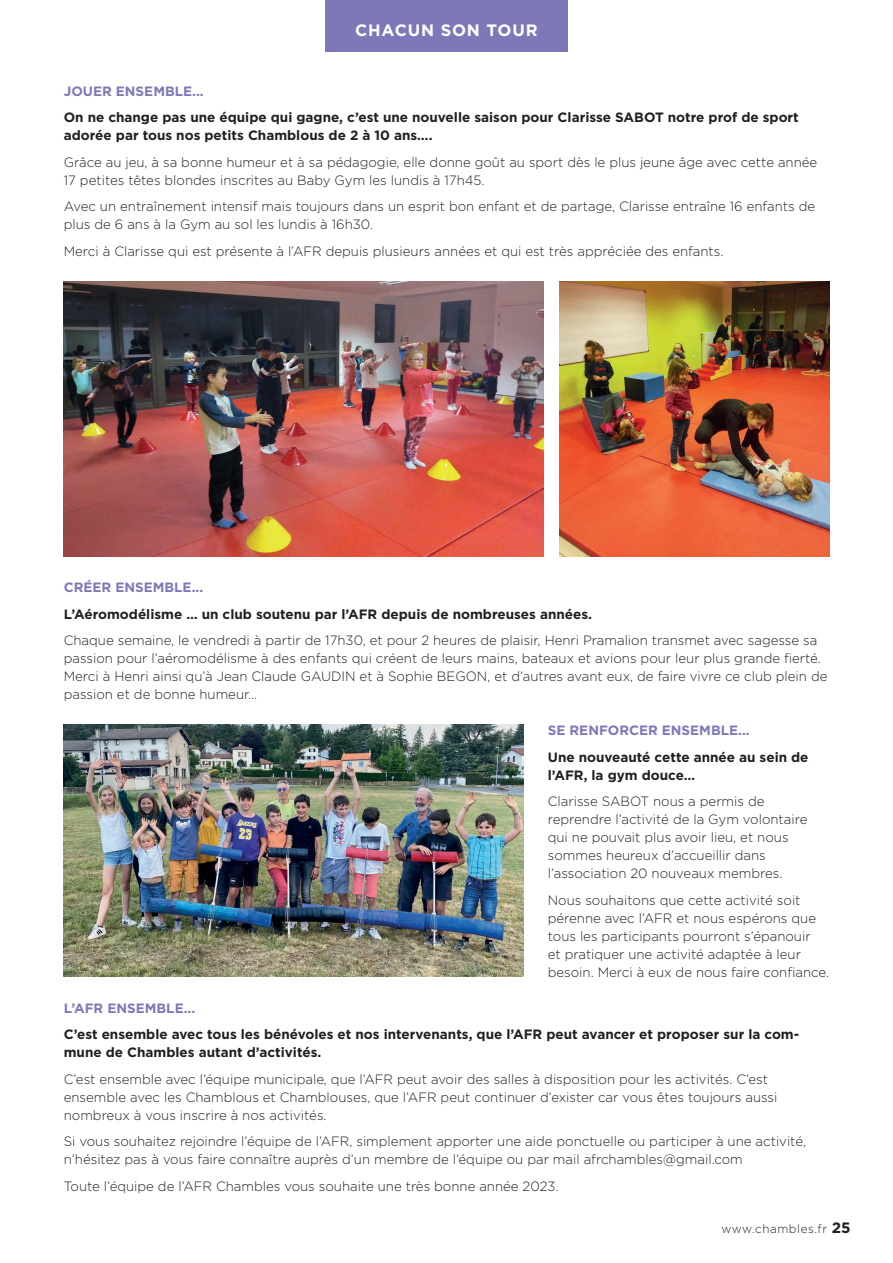
<style>
.page{position:relative;width:893px;height:1263px;background:#fff}
.page>*{position:absolute;margin:0;border:0;box-sizing:border-box;transform-origin:0 0}
.t1{font:700 16.5px "Gotham";letter-spacing:.05em;color:#fff}
.t2{font:300 13.5px/18px "Gotham";color:#231f20}
.t3{font:700 13.5px/18px "Gotham";color:#231f20}
.t4{font:700 13.5px "Gotham";color:#7d78b8}
.t5{font:300 12px "Gotham";letter-spacing:.05em;color:#231f20}
.s1{font-weight:700;font-size:15px}
</style>
<div class="page">
<div style="left:325px;top:0;width:243px;height:51px;background:#7d78b8"></div>
<img style="left:64px;top:724px;width:459px;height:253px">
<img style="left:64px;top:281px;width:480px;height:275px">
<img style="left:559px;top:281px;width:270px;height:275px">
<p class="t1" style="left:355px;top:19px;width:184px">CHACUN SON TOUR</p>
<p class="t4" style="left:64px;top:82px;width:141px">JOUER ENSEMBLE...</p>
<p class="t3" style="left:64px;top:108px;width:737px">On ne change pas une équipe qui gagne, c’est une nouvelle saison pour Clarisse SABOT notre prof de sport adorée par tous nos petits Chamblous de 2 à 10 ans….</p>
<p class="t2" style="left:64px;top:153px;width:755px">Grâce au jeu, à sa bonne humeur et à sa pédagogie, elle donne goût au sport dès le plus jeune âge avec cette année<br>17 petites têtes blondes inscrites au Baby Gym les lundis à 17h45.</p>
<p class="t2" style="left:64px;top:197px;width:753px">Avec un entraînement intensif mais toujours dans un esprit bon enfant et de partage, Clarisse entraîne 16 enfants de plus de 6 ans à la Gym au sol les lundis à 16h30.</p>
<p class="t2" style="left:64px;top:242px;width:661px">Merci à Clarisse qui est présente à l’AFR depuis plusieurs années et qui est très appréciée des enfants.</p>
<p class="t4" style="left:64px;top:578px;width:141px">CRÉER ENSEMBLE...</p>
<p class="t3" style="left:64px;top:605px;width:530px">L’Aéromodélisme … un club soutenu par l’AFR depuis de nombreuses années.</p>
<p class="t2" style="left:64px;top:631px;width:765px">Chaque semaine, le vendredi à partir de 17h30, et pour 2 heures de plaisir, Henri Pramalion transmet avec sagesse sa passion pour l’aéromodélisme à des enfants qui créent de leurs mains, bateaux et avions pour leur plus grande fierté.<br>Merci à Henri ainsi qu’à Jean Claude GAUDIN et à Sophie BEGON, et d’autres avant eux, de faire vivre ce club plein de passion et de bonne humeur…</p>
<p class="t4" style="left:548px;top:721px;width:203px">SE RENFORCER ENSEMBLE...</p>
<p class="t3" style="left:548px;top:748px;width:262px">Une nouveauté cette année au sein de l’AFR, la gym douce…</p>
<p class="t2" style="left:548px;top:792px;width:261px">Clarisse SABOT nous a permis de reprendre l’activité de la Gym volontaire qui ne pouvait plus avoir lieu, et nous sommes heureux d’accueillir dans l’association 20 nouveaux membres.</p>
<p class="t2" style="left:548px;top:890px;width:283px">Nous souhaitons que cette activité soit pérenne avec l’AFR et nous espérons que tous les participants pourront s’épanouir<br>et pratiquer une activité adaptée à leur besoin. Merci à eux de nous faire confiance.</p>
<p class="t4" style="left:64px;top:999px;width:133px">L’AFR ENSEMBLE...</p>
<p class="t3" style="left:64px;top:1025px;width:737px">C’est ensemble avec tous les bénévoles et nos intervenants, que l’AFR peut avancer et proposer sur la com&shy;mune de Chambles autant d’activités.</p>
<p class="t2" style="left:64px;top:1069px;width:715px">C’est ensemble avec l’équipe municipale, que l’AFR peut avoir des salles à disposition pour les activités. C’est ensemble avec les Chamblous et Chamblouses, que l’AFR peut continuer d’exister car vous êtes toujours aussi nombreux à vous inscrire à nos activités.</p>
<p class="t2" style="left:64px;top:1132px;width:744px">Si vous souhaitez rejoindre l’équipe de l’AFR, simplement apporter une aide ponctuelle ou participer à une activité, n’hésitez pas à vous faire connaître auprès d’un membre de l’équipe ou par mail afrchambles@gmail.com</p>
<p class="t2" style="left:64px;top:1176px;width:496px">Toute l’équipe de l’AFR Chambles vous souhaite une très bonne année 2023.</p>
<p class="t5" style="left:721px;top:1221px;width:131px">www.chambles.fr <span class="s1">25</span></p>
</div>
